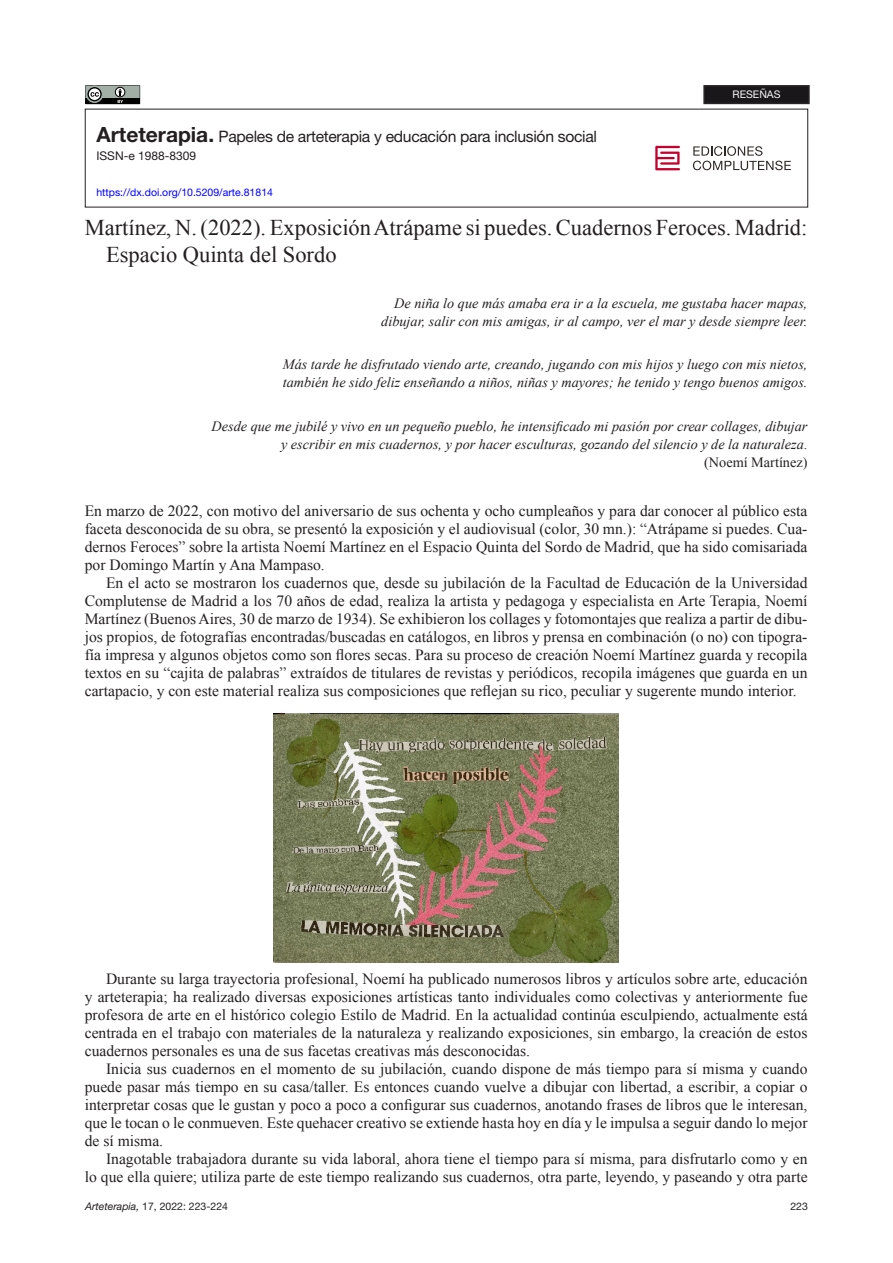
<style>
.page{position:relative;width:893px;height:1263px;background:#fff}
.page>*{position:absolute;margin:0;border:0;box-sizing:border-box;transform-origin:0 0}
.Título_original{font:22.5px/27px "Times New Roman";color:#231f20}
.t1{font:15.75px "Helvetica Neue LT Pro";letter-spacing:-.02em;color:#231f20}
.Galerada-parrafos{font:15.6px/18px "Times New Roman";color:#231f20;text-align:justify}
.Primer_parrafo{font:15.6px/18px "Times New Roman";color:#231f20;text-align:justify}
.Citas{font:italic 14.25px/18px "Times New Roman";color:#231f20;text-align:right}
.t2{font:12px "Helvetica Neue LT Pro";color:#231f20}
._000_DOI{font:10.5px "Helvetica Neue LT Pro";color:#00f}
.CABECERA_PAR{font:10.5px "Helvetica Neue LT Pro";color:#231f20}
.t3{font:10.5px "Helvetica Neue LT Pro";color:#f7f7f8}
.s1{font-weight:700;font-size:21px}
.s2{font-style:normal}
.s3{font-style:italic}
</style>
<div class="page">
<img style="left:274px;top:714px;width:344px;height:248px">
<svg style="left:655px;top:146px;width:25px;height:24px"></svg>
<svg style="left:693px;top:146px;width:98px;height:24px"></svg>
<svg style="left:85px;top:85px;width:55px;height:19px"></svg>
<div style="left:704px;top:86px;width:105px;height:17px;background:#1a171b"></div>
<div style="left:703px;top:85px;width:107px;height:19px;border:2px solid #292627"></div>
<p class="t1" style="left:96px;top:127px;width:502px"><span class="s1">Arteterapia.</span> Papeles de arteterapia y educación para inclusión social</p>
<p class="t2" style="left:96px;top:149px;width:101px">ISSN-e 1988-8309</p>
<p class="_000_DOI" style="left:96px;top:186px;width:178px">https://dx.doi.org/10.5209/arte.81814</p>
<p class="t3" style="left:732px;top:88px;width:50px">RESEÑAS</p>
<p class="Título_original" style="left:106px;top:214px;width:703px;text-indent:-21px">Martínez, N. (2022). Exposición Atrápame si puedes. Cuadernos Feroces. Madrid:<br>Espacio Quinta del Sordo</p>
<p class="Citas" style="left:381px;top:294px;width:428px">De niña lo que más amaba era ir a la escuela, me gustaba hacer mapas, dibujar, salir con mis amigas, ir al campo, ver el mar y desde siempre leer.</p>
<p class="Citas" style="left:283px;top:355px;width:526px;text-align:left">Más tarde he disfrutado viendo arte, creando, jugando con mis hijos y luego con mis nietos, también he sido feliz enseñando a niños, niñas y mayores; he tenido y tengo buenos amigos.</p>
<p class="Citas" style="left:212px;top:417px;width:597px">Desde que me jubilé y vivo en un pequeño pueblo, he intensificado mi pasión por crear collages, dibujar y escribir en mis cuadernos, y por hacer esculturas, gozando del silencio y de la naturaleza<span class="s2">.<br>(Noemí Martínez)</span></p>
<p class="Primer_parrafo" style="left:85px;top:501px;width:724px">En marzo de 2022, con motivo del aniversario de sus ochenta y ocho cumpleaños y para dar conocer al público esta faceta desconocida de su obra, se presentó la exposición y el audiovisual (color, 30 mn.): “Atrápame si puedes. Cua&shy;dernos Feroces” sobre la artista Noemí Martínez en el Espacio Quinta del Sordo de Madrid, que ha sido comisariada por Domingo Martín y Ana Mampaso.</p>
<p class="Galerada-parrafos" style="left:85px;top:573px;width:724px;text-indent:21px">En el acto se mostraron los cuadernos que, desde su jubilación de la Facultad de Educación de la Universidad Complutense de Madrid a los 70 años de edad, realiza la artista y pedagoga y especialista en Arte Terapia, Noemí Martínez (Buenos Aires, 30 de marzo de 1934). Se exhibieron los collages y fotomontajes que realiza a partir de dibu&shy;jos propios, de fotografías encontradas/buscadas en catálogos, en libros y prensa en combinación (o no) con tipogra&shy;fía impresa y algunos objetos como son flores secas. Para su proceso de creación Noemí Martínez guarda y recopila textos en su “cajita de palabras” extraídos de titulares de revistas y periódicos, recopila imágenes que guarda en un cartapacio, y con este material realiza sus composiciones que reflejan su rico, peculiar y sugerente mundo interior.</p>
<p class="Galerada-parrafos" style="left:85px;top:969px;width:724px;text-indent:21px">Durante su larga trayectoria profesional, Noemí ha publicado numerosos libros y artículos sobre arte, educación y arteterapia; ha realizado diversas exposiciones artísticas tanto individuales como colectivas y anteriormente fue profesora de arte en el histórico colegio Estilo de Madrid. En la actualidad continúa esculpiendo, actualmente está centrada en el trabajo con materiales de la naturaleza y realizando exposiciones, sin embargo, la creación de estos cuadernos personales es una de sus facetas creativas más desconocidas.</p>
<p class="Galerada-parrafos" style="left:85px;top:1059px;width:724px;text-indent:21px">Inicia sus cuadernos en el momento de su jubilación, cuando dispone de más tiempo para sí misma y cuando puede pasar más tiempo en su casa/taller. Es entonces cuando vuelve a dibujar con libertad, a escribir, a copiar o interpretar cosas que le gustan y poco a poco a configurar sus cuadernos, anotando frases de libros que le interesan, que le tocan o le conmueven. Este quehacer creativo se extiende hasta hoy en día y le impulsa a seguir dando lo mejor de sí misma.</p>
<p class="Galerada-parrafos" style="left:85px;top:1149px;width:724px;text-align:right">Inagotable trabajadora durante su vida laboral, ahora tiene el tiempo para sí misma, para disfrutarlo como y en<br>lo que ella quiere; utiliza parte de este tiempo realizando sus cuadernos, otra parte, leyendo, y paseando y otra parte</p>
<p class="CABECERA_PAR" style="left:85px;top:1200px;width:144px"><span class="s3">Arteterapia,</span> 17, 2022: 223-224</p>
<p class="CABECERA_PAR" style="left:790px;top:1200px;width:19px">223</p>
</div>
